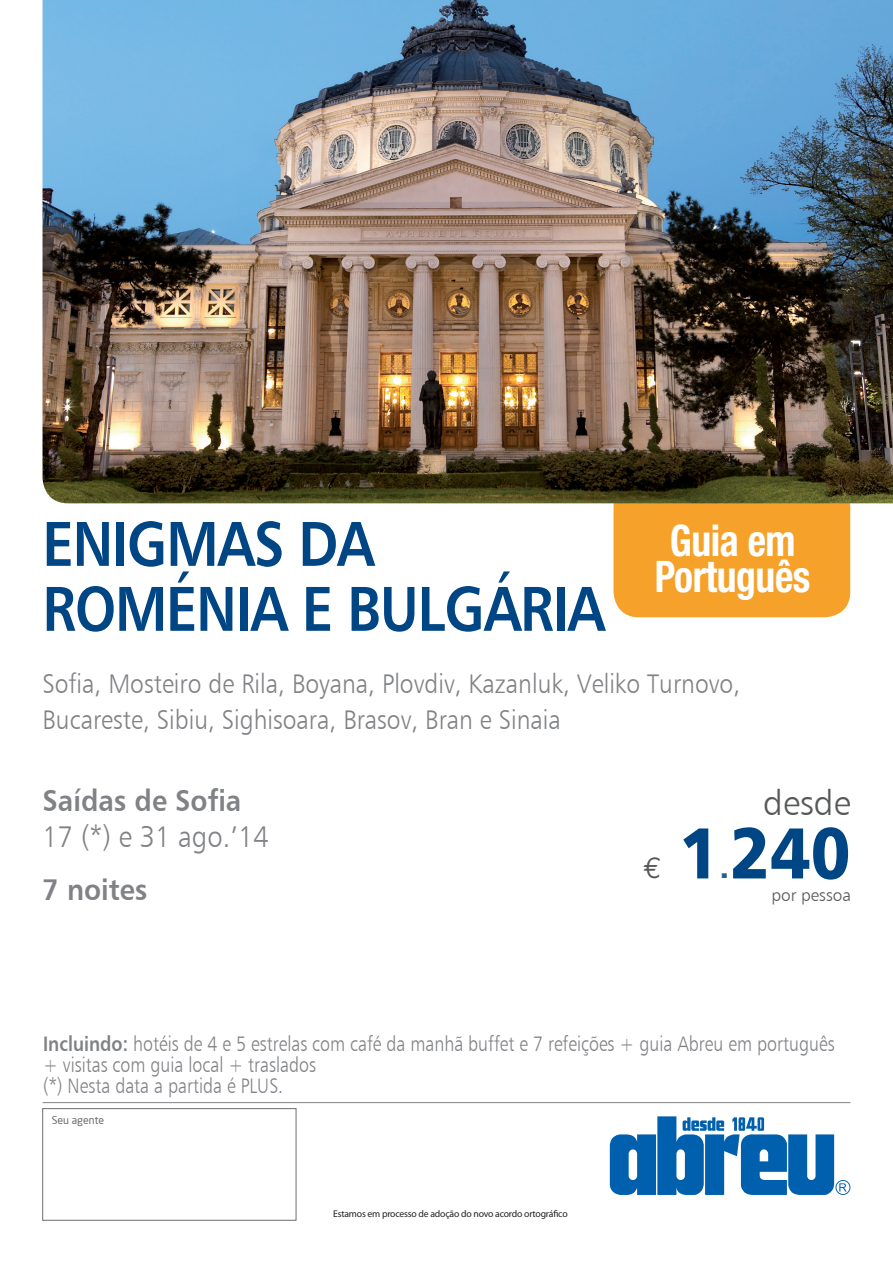
<style>
.page{position:relative;width:893px;height:1263px;background:#fff}
.page>*{position:absolute;margin:0;border:0;box-sizing:border-box;transform-origin:0 0}
.t1{font:72px "Humanist 777 BT Black B";color:#004684;scale:.91 1}
.t2{font:63.15px/64.9px "Humanist 777 BT Bold B";letter-spacing:-.02em;color:#004684;scale:.87 1}
.t3{font:700 condensed 43.5px/36px "Helvetica Neue";letter-spacing:-.01em;color:#fff;text-align:center;scale:.91 1}
.t4{font:34.95px "Humanist 777 BT Light B";color:#57585a}
.t5{font:30px "Humanist 777 BT Bold B";color:#808285;scale:.91 1}
.t6{font:30px "Humanist 777 BT Light B";color:#808285;scale:.91 1}
.t7{font:30px "Euro Mono";color:#57585a}
.t8{font:30px "Humanist 777 BT Black B";color:#255d97}
.t9{font:27px/36px "Humanist 777 BT Light B";color:#808285;scale:.91 1}
.t10{font:21px/21px "Humanist 777 BT Light B";color:#808285;scale:.85 1}
.t11{font:17.1px "Humanist 777 BT Light B";color:#57585a}
.t12{font:10.5px "Neo Sans";color:#6c6d70}
.t13{font:9.75px "Myriad Pro";letter-spacing:-.02em;color:#231f20}
.s1{font-family:"Humanist 777 BT Bold B"}
</style>
<div class="page">
<hr style="left:43px;top:1102px;width:807px;height:1px;background:#808285">
<div style="left:613px;top:481px;width:237px;height:136px;background:#f6a22a;border-radius:26px"></div>
<img style="left:43px;top:0;width:850px;height:503px">
<div style="left:43px;top:1108px;width:253px;height:112px;border:1px solid #6c6d70"></div>
<svg style="left:610px;top:1116px;width:240px;height:79px"></svg>
<h2 class="t2" style="left:43px;top:510px;width:648px">ENIGMAS DA<br>ROMÉNIA E BULGÁRIA</h2>
<h3 class="t3" style="left:655px;top:522px;width:172px">Guia em<br>Português</h3>
<p class="t9" style="left:43px;top:665px;width:768px">Sofia, Mosteiro de Rila, Boyana, Plovdiv, Kazanluk, Veliko Turnovo,<br>Bucareste, Sibiu, Sighisoara, Brasov, Bran e Sinaia</p>
<h3 class="t5" style="left:43px;top:782px;width:220px">Saídas de Sofia</h3>
<h3 class="t6" style="left:43px;top:818px;width:250px">17 (*) e 31 ago.’14</h3>
<h3 class="t5" style="left:43px;top:871px;width:117px">7 noites</h3>
<h3 class="t7" style="left:644px;top:850px;width:20px">€</h3>
<h3 class="t4" style="left:763px;top:782px;width:89px">desde</h3>
<h1 class="t1" style="left:679px;top:807px;width:190px">1240</h1>
<h3 class="t8" style="left:720px;top:849px;width:11px">.</h3>
<p class="t11" style="left:771px;top:884px;width:81px">por pessoa</p>
<p class="t10" style="left:43px;top:1033px;width:933px"><span class="s1">Incluindo:</span> hotéis de 4 e 5 estrelas com café da manhã buffet e 7 refeições + guia Abreu em português + visitas com guia local + traslados<br>(*) Nesta data a partida é PLUS.</p>
<p class="t12" style="left:52px;top:1114px;width:54px">Seu agente</p>
<p class="t13" style="left:333px;top:1208px;width:236px">Estamos em processo de adoção do novo acordo ortográfico</p>
</div>
